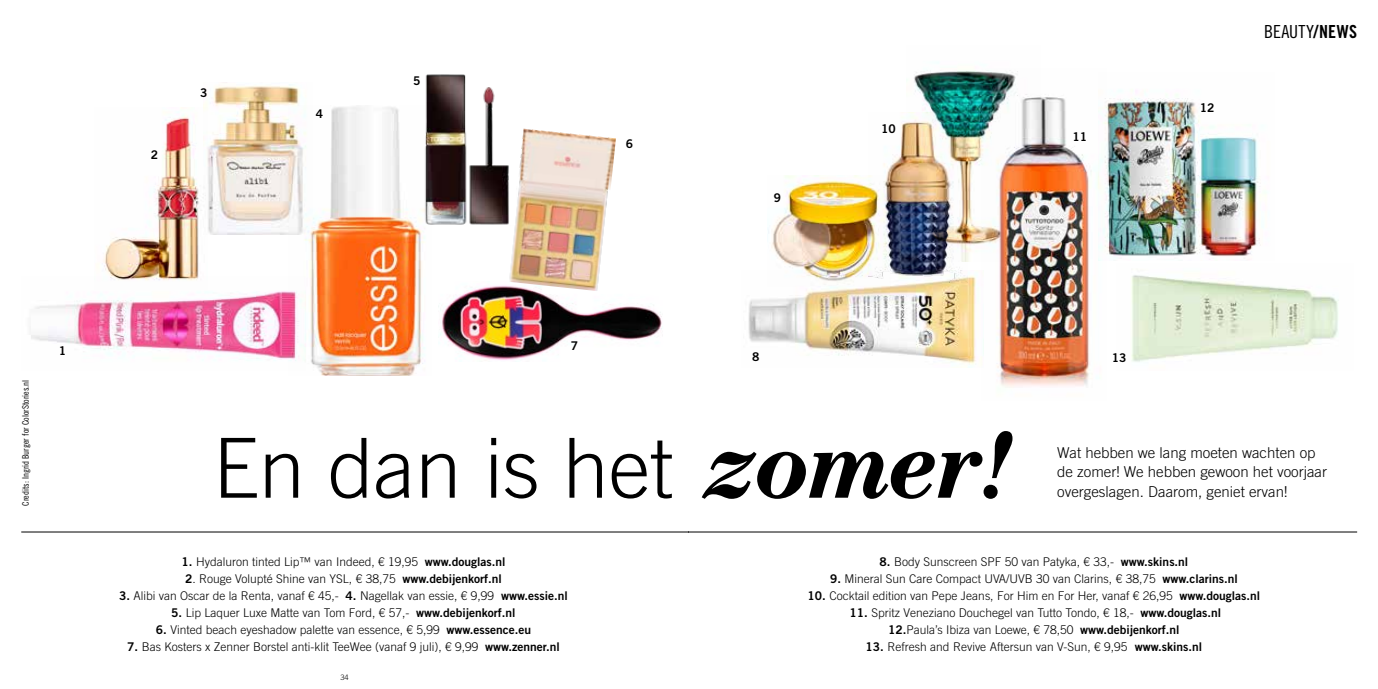
<style>
.page{position:relative;width:1378px;height:689px;background:#fff}
.page>*{position:absolute;margin:0;border:0;box-sizing:border-box;transform-origin:0 0}
.t1{font:300 82.8px "Trade Gothic LT Std";color:#000}
.t2{font:18px "Trade Gothic LT Std Cn 18";letter-spacing:.01em;color:#000}
.t3{font:300 15px/19.5px "Trade Gothic LT Std";color:#000}
.t4{font:300 12px/17px "Trade Gothic LT Std";color:#000;text-align:center}
.t5{font:12px "Trade Gothic LT Std Bd 2";color:#000}
.t6{font:9px "Trade Gothic LT Std Cn 18";color:#000}
.t7{font:300 7.5px "Trade Gothic LT Std";color:#000}
.s1{font-family:"Trade Gothic LT Std Bd Cn 20"}
.s2{font-family:"Century LT";font-weight:700;font-style:italic;font-size:95.25px}
.s3{font-family:"Trade Gothic LT Std Bd 2";font-weight:400}
</style>
<div class="page">
<img style="left:438px;top:285px;width:224px;height:75px">
<hr style="left:21px;top:531px;width:668px;height:1px;background:#000">
<img style="left:304px;top:106px;width:121px;height:270px">
<img style="left:507px;top:129px;width:109px;height:162px">
<img style="left:31px;top:276px;width:275px;height:94px">
<img style="left:203px;top:82px;width:110px;height:153px">
<img style="left:417px;top:74px;width:107px;height:166px">
<img style="left:95px;top:107px;width:112px;height:183px">
<img style="left:748px;top:275px;width:228px;height:93px">
<img style="left:909px;top:62px;width:72px;height:199px">
<img style="left:883px;top:113px;width:84px;height:169px">
<img style="left:1106px;top:90px;width:155px;height:170px">
<hr style="left:689px;top:531px;width:668px;height:1px;background:#000">
<img style="left:981px;top:70px;width:125px;height:318px">
<img style="left:1131px;top:275px;width:208px;height:87px">
<img style="left:768px;top:175px;width:122px;height:111px">
<p class="t5" style="left:151px;top:147px;width:9px">2</p>
<p class="t5" style="left:200px;top:85px;width:9px">3</p>
<p class="t5" style="left:316px;top:106px;width:9px">4</p>
<p class="t5" style="left:413px;top:73px;width:9px">5</p>
<p class="t5" style="left:626px;top:136px;width:9px">6</p>
<p class="t5" style="left:774px;top:190px;width:9px">9</p>
<p class="t5" style="left:881px;top:121px;width:16px">10</p>
<p class="t5" style="left:1072px;top:129px;width:16px">11</p>
<p class="t5" style="left:1199px;top:100px;width:16px">12</p>
<h2 class="t2" style="left:1264px;top:21px;width:94px">BEAUTY<span class="s1">/NEWS</span></h2>
<p class="t6" style="left:20px;top:506px;width:127px;rotate:-90deg">Credits: Ingrid Burger for ColorStories.nl</p>
<p class="t5" style="left:59px;top:343px;width:9px">1</p>
<p class="t5" style="left:571px;top:338px;width:9px">7</p>
<p class="t5" style="left:752px;top:349px;width:9px">8</p>
<h1 class="t1" style="left:213px;top:419px;width:804px">En dan is het <span class="s2">zomer!</span></h1>
<p class="t5" style="left:1112px;top:350px;width:16px">13</p>
<p class="t3" style="left:1057px;top:442px;width:271px">Wat hebben we lang moeten wachten op de zomer! We hebben gewoon het voorjaar overgeslagen. Daarom, geniet ervan!</p>
<p class="t4" style="left:181px;top:553px;width:325px"><span class="s3">1.</span> Hydaluron tinted Lip™ van Indeed, € 19,95 <span class="s3">www.douglas.nl</span></p>
<p class="t4" style="left:185px;top:570px;width:318px"><span class="s3">2</span>. Rouge Volupté Shine van YSL, € 38,75 <span class="s3">www.debijenkorf.nl</span></p>
<p class="t4" style="left:119px;top:587px;width:450px"><span class="s3">3.</span> Alibi van Oscar de la Renta, vanaf € 45,- <span class="s3">4.</span> Nagellak van essie, € 9,99 <span class="s3">www.essie.nl</span></p>
<p class="t4" style="left:171px;top:604px;width:346px"><span class="s3">5.</span> Lip Laquer Luxe Matte van Tom Ford, € 57,- <span class="s3">www.debijenkorf.nl</span></p>
<p class="t4" style="left:156px;top:621px;width:377px"><span class="s3">6.</span> Vinted beach eyeshadow palette van essence, € 5,99 <span class="s3">www.essence.eu</span></p>
<p class="t4" style="left:127px;top:638px;width:434px"><span class="s3">7.</span> Bas Kosters x Zenner Borstel anti-klit TeeWee (vanaf 9 juli), € 9,99 <span class="s3">www.zenner.nl</span></p>
<p class="t7" style="left:340px;top:672px;width:10px">34</p>
<p class="t4" style="left:879px;top:553px;width:310px"><span class="s3">8.</span> Body Sunscreen SPF 50 van Patyka, € 33,- <span class="s3">www.skins.nl</span></p>
<p class="t4" style="left:830px;top:570px;width:409px"><span class="s3">9.</span> Mineral Sun Care Compact UVA/UVB 30 van Clarins, € 38,75 <span class="s3">www.clarins.nl</span></p>
<p class="t4" style="left:807px;top:587px;width:454px"><span class="s3">10.</span> Cocktail edition van Pepe Jeans, For Him en For Her, vanaf € 26,95 <span class="s3">www.douglas.nl</span></p>
<p class="t4" style="left:849px;top:604px;width:373px"><span class="s3">11.</span> Spritz Veneziano Douchegel van Tutto Tondo, € 18,- <span class="s3">www.douglas.nl<br>12.</span>Paula’s Ibiza van Loewe, € 78,50 <span class="s3">www.debijenkorf.nl</span></p>
<p class="t4" style="left:865px;top:638px;width:338px"><span class="s3">13.</span> Refresh and Revive Aftersun van V-Sun, € 9,95 <span class="s3">www.skins.nl</span></p>
</div>
